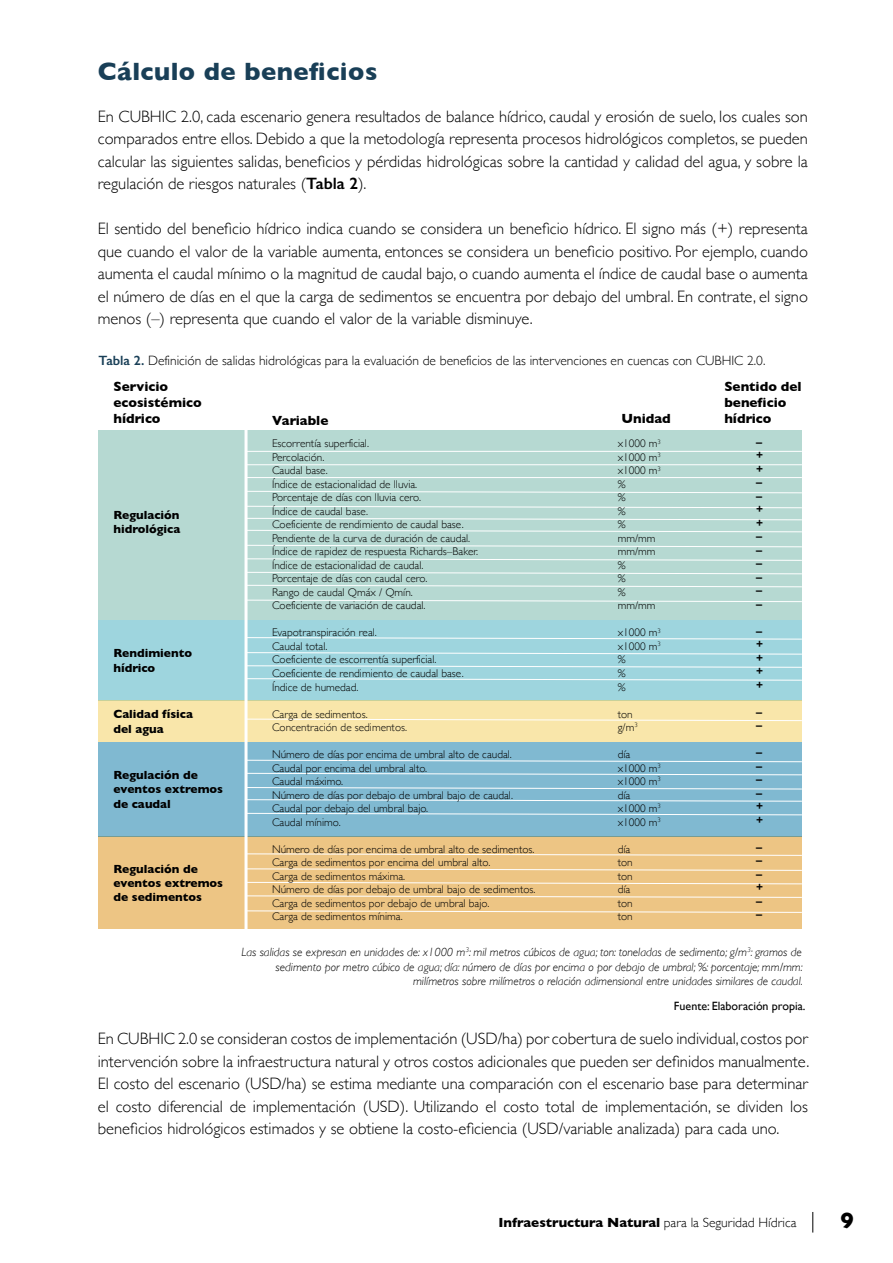
<style>
.page{position:relative;width:893px;height:1263px;background:#fff}
.page>*{position:absolute;margin:0;border:0;box-sizing:border-box;transform-origin:0 0}
.t1{font:700 25.5px "Gill Sans";letter-spacing:.02em;color:#193f57}
.t2{font:700 22.5px "Gill Sans";color:#000}
.t3{font:300 16.5px/22.5px "Gill Sans";color:#000;text-align:justify}
.t4{font:300 13.5px/26px "Gill Sans";color:#000}
.t5{font:700 13.5px/16.2px "Gill Sans";color:#000}
.t6{font:italic 300 12px/14.4px "Gill Sans";color:#000;text-align:right}
.t7{font:700 12px/14.4px "Gill Sans";color:#000}
.t8{font:600 12px/13.5px "Gill Sans";color:#000;text-align:justify}
.t9{font:12px "Gill Sans";color:#000}
.t10{font:300 11.25px/13.5px "Gill Sans";color:#000}
.s1{font-weight:600}
.s2{font-weight:600;color:#193f57}
.s3{font-weight:700}
.s4{font-weight:300}
</style>
<div class="page">
<svg style="left:812px;top:1212px;width:1px;height:20px"></svg>
<div style="left:99px;top:836px;width:703px;height:93px;background:#edc584"></div>
<div style="left:99px;top:620px;width:703px;height:81px;background:#9ed5de"></div>
<div style="left:99px;top:701px;width:703px;height:41px;background:#f9e6aa"></div>
<div style="left:99px;top:742px;width:703px;height:94px;background:#80b9d1"></div>
<div style="left:99px;top:431px;width:703px;height:189px;background:#b6d9d2"></div>
<hr style="left:245px;top:376px;width:3px;height:559px;background:#fff">
<hr style="left:246px;top:477px;width:556px;height:1px;background:#fff">
<hr style="left:246px;top:464px;width:556px;height:1px;background:#fff">
<hr style="left:246px;top:451px;width:556px;height:1px;background:#fff">
<svg style="left:247px;top:506px;width:555px;height:2px"></svg>
<svg style="left:247px;top:585px;width:555px;height:2px"></svg>
<svg style="left:247px;top:572px;width:555px;height:2px"></svg>
<svg style="left:247px;top:558px;width:555px;height:3px"></svg>
<svg style="left:247px;top:530px;width:555px;height:2px"></svg>
<svg style="left:247px;top:518px;width:555px;height:2px"></svg>
<svg style="left:247px;top:491px;width:555px;height:2px"></svg>
<svg style="left:247px;top:600px;width:555px;height:2px"></svg>
<svg style="left:247px;top:637px;width:555px;height:2px"></svg>
<svg style="left:247px;top:678px;width:555px;height:2px"></svg>
<svg style="left:247px;top:665px;width:555px;height:3px"></svg>
<svg style="left:247px;top:652px;width:555px;height:2px"></svg>
<svg style="left:247px;top:813px;width:555px;height:2px"></svg>
<svg style="left:247px;top:853px;width:555px;height:3px"></svg>
<svg style="left:247px;top:868px;width:555px;height:3px"></svg>
<svg style="left:247px;top:882px;width:555px;height:2px"></svg>
<svg style="left:247px;top:895px;width:555px;height:3px"></svg>
<svg style="left:247px;top:910px;width:555px;height:3px"></svg>
<svg style="left:247px;top:799px;width:555px;height:2px"></svg>
<svg style="left:247px;top:787px;width:555px;height:2px"></svg>
<svg style="left:247px;top:773px;width:555px;height:2px"></svg>
<svg style="left:247px;top:760px;width:555px;height:2px"></svg>
<svg style="left:247px;top:719px;width:555px;height:2px"></svg>
<svg style="left:247px;top:545px;width:555px;height:2px"></svg>
<h1 class="t1" style="left:98px;top:51px;width:281px">Cálculo de beneficios</h1>
<p class="t3" style="left:98px;top:104px;width:712px">En CUBHIC 2.0, cada escenario genera resultados de balance hídrico, caudal y erosión de suelo, los cuales son comparados entre ellos. Debido a que la metodología representa procesos hidrológicos completos, se pueden calcular las siguientes salidas, beneficios y pérdidas hidrológicas sobre la cantidad y calidad del agua, y sobre la regulación de riesgos naturales (<span class="s1">Tabla 2</span>).</p>
<p class="t3" style="left:98px;top:217px;width:712px">El sentido del beneficio hídrico indica cuando se considera un beneficio hídrico. El signo más (+) representa que cuando el valor de la variable aumenta, entonces se considera un beneficio positivo. Por ejemplo, cuando aumenta el caudal mínimo o la magnitud de caudal bajo, o cuando aumenta el índice de caudal base o aumenta el número de días en el que la carga de sedimentos se encuentra por debajo del umbral. En contrate, el signo menos (–) representa que cuando el valor de la variable disminuye.</p>
<p class="t4" style="left:113px;top:347px;width:653px;text-indent:-15px"><span class="s2">Tabla 2.</span> Definición de salidas hidrológicas para la evaluación de beneficios de las intervenciones en cuencas con CUBHIC 2.0.<br><span class="s3">Servicio</span></p>
<p class="t5" style="left:113px;top:394px;width:90px">ecosistémico hídrico</p>
<p class="t5" style="left:724px;top:378px;width:79px">Sentido del beneficio hídrico</p>
<p class="t5" style="left:272px;top:412px;width:58px">Variable</p>
<p class="t5" style="left:621px;top:410px;width:51px">Unidad</p>
<p class="t7" style="left:113px;top:507px;width:68px">Regulación hidrológica</p>
<p class="t7" style="left:113px;top:646px;width:80px">Rendimiento hídrico</p>
<p class="t7" style="left:113px;top:707px;width:81px">Calidad física del agua</p>
<p class="t7" style="left:113px;top:767px;width:111px">Regulación de eventos extremos de caudal</p>
<p class="t7" style="left:113px;top:861px;width:111px">Regulación de eventos extremos de sedimentos</p>
<p class="t10" style="left:272px;top:436px;width:208px">Escorrentía superficial.<br>Percolación.<br>Caudal base.<br>Índice de estacionalidad de lluvia.<br>Porcentaje de días con lluvia cero.<br>Índice de caudal base.<br>Coeficiente de rendimiento de caudal base.<br>Pendiente de la curva de duración de caudal.<br>Índice de rapidez de respuesta Richards–Baker.<br>Índice de estacionalidad de caudal.<br>Porcentaje de días con caudal cero.<br>Rango de caudal Qmáx / Qmín.<br>Coeficiente de variación de caudal.</p>
<p class="t10" style="left:272px;top:625px;width:193px">Evapotranspiración real.<br>Caudal total.<br>Coeficiente de escorrentía superficial.<br>Coeficiente de rendimiento de caudal base.<br>Índice de humedad.</p>
<p class="t10" style="left:272px;top:706px;width:137px">Carga de sedimentos.<br>Concentración de sedimentos.</p>
<p class="t10" style="left:272px;top:747px;width:242px">Número de días por encima de umbral alto de caudal.<br>Caudal por encima del umbral alto.<br>Caudal máximo.<br>Número de días por debajo de umbral bajo de caudal.<br>Caudal por debajo del umbral bajo.<br>Caudal mínimo.</p>
<p class="t10" style="left:272px;top:841px;width:265px">Número de días por encima de umbral alto de sedimentos.<br>Carga de sedimentos por encima del umbral alto.<br>Carga de sedimentos máxima.<br>Número de días por debajo de umbral bajo de sedimentos.<br>Carga de sedimentos por debajo de umbral bajo.<br>Carga de sedimentos mínima.</p>
<p class="t10" style="left:618px;top:436px;width:44px">x1000 m<sup>3 </sup>x1000 m<sup>3 </sup>x1000 m<sup>3 </sup>%<br>%<br>%<br>% mm/mm mm/mm %<br>%<br>% mm/mm</p>
<p class="t10" style="left:618px;top:625px;width:44px">x1000 m<sup>3 </sup>x1000 m<sup>3 </sup>%<br>%<br>%</p>
<p class="t10" style="left:618px;top:706px;width:21px">ton g/m<sup>3</sup></p>
<p class="t10" style="left:618px;top:747px;width:44px">día x1000 m<sup>3 </sup>x1000 m<sup>3 </sup>día x1000 m<sup>3 </sup>x1000 m<sup>3</sup></p>
<p class="t10" style="left:618px;top:841px;width:17px">día ton ton día ton ton</p>
<p class="t8" style="left:756px;top:435px;width:9px">– + + – – + + – – – – – –</p>
<p class="t8" style="left:756px;top:624px;width:9px">– + + + +</p>
<p class="t8" style="left:756px;top:705px;width:7px">– –</p>
<p class="t8" style="left:756px;top:745px;width:9px">– – – – + +</p>
<p class="t8" style="left:756px;top:840px;width:9px">– – – + – –</p>
<p class="t6" style="left:241px;top:945px;width:563px">Las salidas se expresan en unidades de: x1000 m<sup>3</sup>: mil metros cúbicos de agua; ton: toneladas de sedimento; g/m<sup>3</sup>: gramos de sedimento por metro cúbico de agua; día: número de días por encima o por debajo de umbral; %: porcentaje; mm/mm: milímetros sobre milímetros o relación adimensional entre unidades similares de caudal.</p>
<p class="t9" style="left:674px;top:999px;width:133px">Fuente: Elaboración propia.</p>
<p class="t3" style="left:98px;top:1027px;width:713px">En CUBHIC 2.0 se consideran costos de implementación (USD/ha) por cobertura de suelo individual, costos por intervención sobre la infraestructura natural y otros costos adicionales que pueden ser definidos manualmente.<br>El costo del escenario (USD/ha) se estima mediante una comparación con el escenario base para determinar el costo diferencial de implementación (USD). Utilizando el costo total de implementación, se dividen los beneficios hidrológicos estimados y se obtiene la costo-eficiencia (USD/variable analizada) para cada uno.</p>
<p class="t5" style="left:498px;top:1214px;width:299px">Infraestructura Natural <span class="s4">para la Seguridad Hídrica</span></p>
<h2 class="t2" style="left:840px;top:1202px;width:15px">9</h2>
</div>
